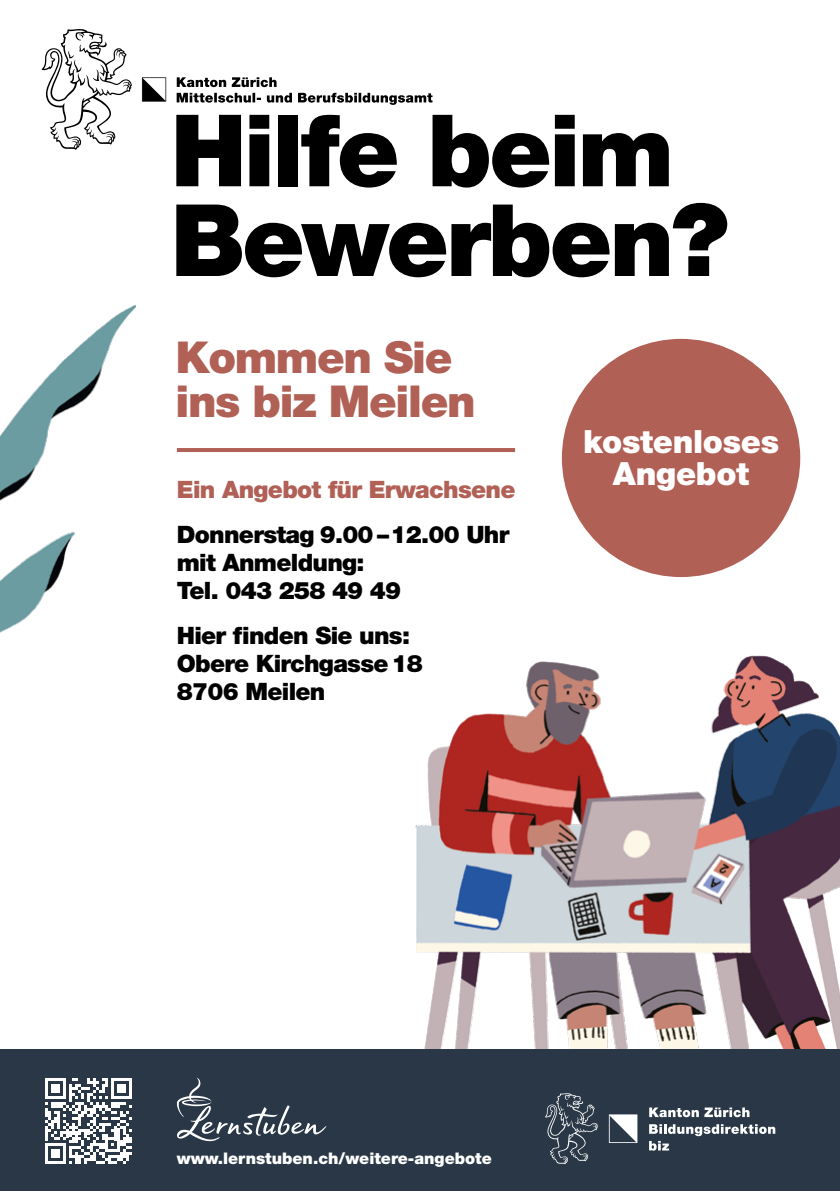
<style>
.page{position:relative;width:840px;height:1191px;background:#fff}
.page>*{position:absolute;margin:0;border:0;box-sizing:border-box;transform-origin:0 0}
.t1{font:900 100px/89.8px "Helvetica Neue LT Std";letter-spacing:-.03em;color:#000}
.t2{font:900 44px/44px "Helvetica Neue LT Std";letter-spacing:-.03em;color:#b16056}
.t3{font:900 32px/32px "Helvetica Neue LT Std";letter-spacing:-.01em;color:#fff;text-align:center}
.t4{font:900 24px/28px "Helvetica Neue LT Std";letter-spacing:-.03em;color:#000}
.t5{font:900 24px "Helvetica Neue LT Std";letter-spacing:-.03em;color:#b16056}
.t6{font:900 16px "Helvetica Neue LT Std";color:#fff}
</style>
<div class="page">
<img style="left:0;top:305px;width:136px;height:328px">
<svg style="left:142px;top:77px;width:24px;height:25px"></svg>
<svg style="left:41px;top:29px;width:91px;height:121px"></svg>
<svg style="left:176px;top:93px;width:256px;height:12px"></svg>
<svg style="left:177px;top:77px;width:99px;height:10px"></svg>
<img style="left:415px;top:655px;width:424px;height:394px">
<div style="left:561px;top:339px;width:238px;height:238px;background:#b16056;border-radius:50%"></div>
<hr style="left:177px;top:448px;width:337px;height:4px;background:#b16056">
<div style="left:0;top:1049px;width:839px;height:142px;background:#293746"></div>
<svg style="left:649px;top:1107px;width:49px;height:10px"></svg>
<svg style="left:704px;top:1107px;width:45px;height:10px"></svg>
<svg style="left:649px;top:1124px;width:125px;height:26px"></svg>
<svg style="left:608px;top:1114px;width:29px;height:29px"></svg>
<svg style="left:545px;top:1093px;width:52px;height:71px"></svg>
<svg style="left:177px;top:1077px;width:149px;height:64px"></svg>
<svg style="left:45px;top:1078px;width:86px;height:86px"></svg>
<h1 class="t1" style="left:170px;top:105px;width:559px">Hilfe beim<br>Bewerben?</h1>
<h2 class="t2" style="left:175px;top:335px;width:301px">Kommen Sie ins biz Meilen</h2>
<p class="t5" style="left:177px;top:474px;width:340px">Ein Angebot für Erwachsene</p>
<p class="t4" style="left:177px;top:520px;width:334px">Donnerstag 9.00 –12.00 Uhr mit Anmeldung:<br>Tel. 043 258 49 49</p>
<p class="t4" style="left:177px;top:621px;width:247px">Hier finden Sie uns:<br>Obere Kirchgasse 18<br>8706 Meilen</p>
<h3 class="t3" style="left:582px;top:425px;width:197px">kostenloses<br>Angebot</h3>
<p class="t6" style="left:177px;top:1149px;width:316px">www.lernstuben.ch/weitere-angebote</p>
</div>
